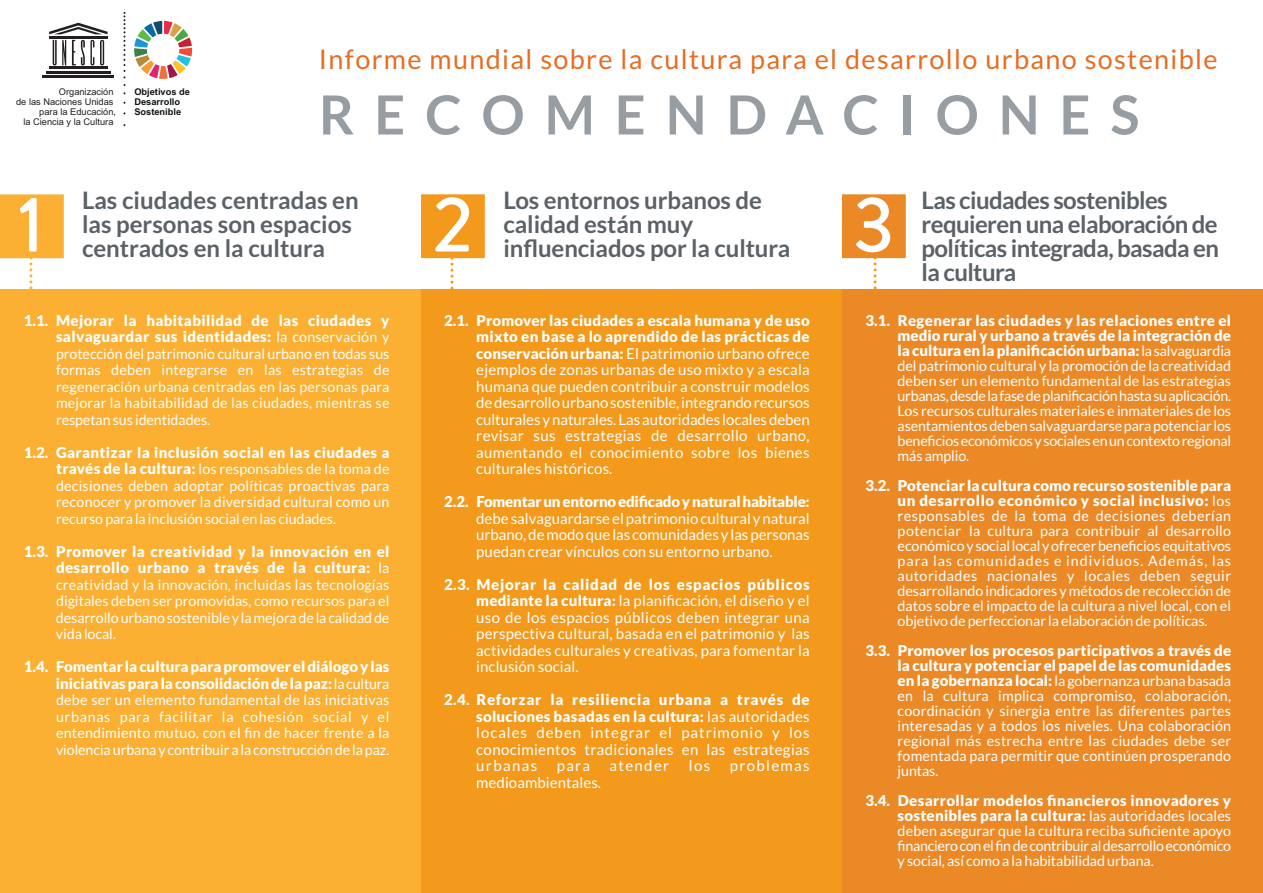
<style>
.page{position:relative;width:1263px;height:893px;background:#fff}
.page>*{position:absolute;margin:0;border:0;box-sizing:border-box;transform-origin:0 0}
.t1{font:500 78.6px "Brandon Grotesque";color:#fff}
.t2{font:700 54px "Lato";letter-spacing:.37em;color:#979ea3}
.t3{font:27px "Lato";letter-spacing:.05em;color:#e86c22}
.t4{font:700 24px/24px "Lato";letter-spacing:-.005em;color:#5a6267}
.t5{font:700 24px/24px "Lato";letter-spacing:-.025em;color:#5a6267}
.t6{font:15px/16.5px "Lato";letter-spacing:.005em;color:#fff;text-align:justify}
.t7{font:900 15px/15px "Lato";letter-spacing:.01em;color:#fff;text-align:right}
.t8{font:900 15px "Lato";letter-spacing:-.015em;color:#fff}
.t9{font:15px "Lato";letter-spacing:.09em;color:#fff}
.t10{font:14.25px/15px "Lato";letter-spacing:-.005em;color:#fff;text-align:justify}
.t11{font:9.3px/10.1px "Arial";color:#231f20;text-align:right}
.t12{font:700 9.3px/10.1px "Arial";color:#0f1313}
.s1{font-weight:400;font-size:14.25px}
.s2{font-weight:900;font-size:15px}
.s3{font-weight:900}
</style>
<div class="page">
<svg style="left:29px;top:258px;width:3px;height:31px"></svg>
<svg style="left:450px;top:258px;width:3px;height:31px"></svg>
<svg style="left:873px;top:258px;width:3px;height:31px"></svg>
<div style="left:0;top:289px;width:421px;height:604px;background:#fbb033"></div>
<div style="left:421px;top:289px;width:421px;height:604px;background:#f3991b"></div>
<div style="left:842px;top:289px;width:421px;height:604px;background:#ec8927"></div>
<div style="left:0;top:194px;width:64px;height:64px;background:#fbb033"></div>
<div style="left:421px;top:194px;width:64px;height:64px;background:#f3991b"></div>
<div style="left:842px;top:194px;width:64px;height:64px;background:#ec8927"></div>
<svg style="left:123px;top:12px;width:2px;height:66px"></svg>
<hr style="left:49px;top:67px;width:59px;height:2px;background:#231f20">
<hr style="left:46px;top:71px;width:65px;height:2px;background:#231f20">
<hr style="left:43px;top:75px;width:71px;height:3px;background:#231f20">
<hr style="left:49px;top:36px;width:59px;height:2px;background:#231f20">
<svg style="left:49px;top:23px;width:59px;height:11px"></svg>
<svg style="left:53px;top:40px;width:13px;height:25px"></svg>
<svg style="left:100px;top:40px;width:4px;height:25px"></svg>
<svg style="left:72px;top:40px;width:22px;height:25px"></svg>
<svg style="left:134px;top:20px;width:59px;height:59px"></svg>
<p class="t11" style="left:16px;top:87px;width:101px">Organización<br>de las Naciones Unidas para la Educación,<br>la Ciencia y la Cultura</p>
<p class="t12" style="left:134px;top:87px;width:57px">Objetivos de<br>Desarrollo<br>Sostenible</p>
<h3 class="t3" style="left:319px;top:43px;width:900px">Informe mundial sobre la cultura para el desarrollo urbano sostenible</h3>
<h2 class="t2" style="left:319px;top:84px;width:822px">RECOMENDACIONES</h2>
<h3 class="t4" style="left:82px;top:189px;width:278px">Las ciudades centradas en las personas son espacios centrados en la cultura</h3>
<h3 class="t4" style="left:503px;top:189px;width:288px">Los entornos urbanos de calidad están muy influenciados por la cultura</h3>
<h3 class="t5" style="left:921px;top:189px;width:299px">Las ciudades sostenibles requieren una elaboración de políticas integrada, basada en la cultura</h3>
<h1 class="t1" style="left:18px;top:196px;width:28px">1</h1>
<h1 class="t1" style="left:432px;top:196px;width:42px">2</h1>
<h1 class="t1" style="left:853px;top:196px;width:43px">3</h1>
<p class="t7" style="left:24px;top:312px;width:367px;line-height:16.5px">1.1. Mejorar la habitabilidad de las ciudades y salvaguardar sus identidades: <span class="s1">la conservación y</span></p>
<p class="t10" style="left:56px;top:345px;width:335px;line-height:16.5px">protección del patrimonio cultural urbano en todas sus formas deben integrarse en las estrategias de regeneración urbana centradas en las personas para mejorar la habitabilidad de las ciudades, mientras se respetan sus identidades.</p>
<p class="t7" style="left:24px;top:445px;width:367px">1.2. Garantizar la inclusión social en las ciudades a</p>
<p class="t10" style="left:56px;top:461px;width:335px;line-height:16.5px"><span class="s2">través de la cultura:</span> los responsables de la toma de decisiones deben adoptar políticas proactivas para reconocer y promover la diversidad cultural como un recurso para la inclusión social en las ciudades.</p>
<p class="t7" style="left:24px;top:543px;width:367px;line-height:16.5px">1.3. Promover la creatividad y la innovación en el desarrollo urbano a través de la cultura: <span class="s1">la</span></p>
<p class="t10" style="left:56px;top:576px;width:335px;line-height:16.5px">creatividad y la innovación, incluidas las tecnologías digitales deben ser promovidas, como recursos para el desarrollourbanosostenibley lamejoradela calidadde vida local.</p>
<p class="t7" style="left:24px;top:659px;width:367px;line-height:16.5px">1.4. Fomentar la culturaparapromover eldiálogoylas iniciativasparalaconsolidacióndelapaz:<span class="s1">lacultura</span></p>
<p class="t10" style="left:56px;top:692px;width:335px;line-height:16.5px">debe ser un elemento fundamental de las iniciativas urbanas para facilitar la cohesión social y el entendimiento mutuo, con el fin de hacer frente a la violenciaurbana y contribuir a la construcciónde lapaz.</p>
<p class="t6" style="left:476px;top:312px;width:335px;text-indent:-32px"><span class="s3">2.1. Promover las ciudades a escala humana y de uso mixto en base a lo aprendido de las prácticas de conservación urbana:</span> El patrimonio urbano ofrece ejemplos de zonas urbanas de uso mixto y a escala humana que pueden contribuir a construir modelos dedesarrollourbanosostenible,integrandorecursos culturales ynaturales. Las autoridades localesdeben revisar sus estrategias de desarrollo urbano, aumentando el conocimiento sobre los bienes culturales históricos.</p>
<p class="t8" style="left:444px;top:493px;width:367px">2.2. Fomentarunentornoedificadoynaturalhabitable:</p>
<p class="t6" style="left:476px;top:510px;width:335px">debe salvaguardarse elpatrimoniocultural ynatural urbano,demodoque las comunidades y laspersonas puedan crear vínculos con su entorno urbano.</p>
<p class="t6" style="left:476px;top:576px;width:335px;text-indent:-32px"><span class="s3">2.3. Mejorar la calidad de los espacios públicos mediante la cultura:</span> la planificación, el diseño y el uso de los espacios públicos deben integrar una perspectiva cultural, basada en el patrimonio y las actividades culturales y creativas, para fomentar la inclusión social.</p>
<p class="t6" style="left:476px;top:692px;width:335px;text-indent:-32px"><span class="s3">2.4. Reforzar la resiliencia urbana a través de soluciones basadas en la cultura:</span> las autoridades locales deben integrar el patrimonio y los conocimientos tradicionales en las estrategias urbanas</p>
<p class="t6" style="left:557px;top:758px;width:35px">para</p>
<p class="t9" style="left:609px;top:757px;width:61px">atender</p>
<p class="t6" style="left:689px;top:758px;width:23px">los</p>
<p class="t9" style="left:730px;top:757px;width:81px">problemas</p>
<p class="t6" style="left:476px;top:774px;width:126px">medioambientales.</p>
<p class="t7" style="left:898px;top:313px;width:335px;text-align:justify;text-indent:-32px">3.1. Regenerar las ciudades y las relaciones entre el medio rural y urbano a través de la integración de la cultura enlaplanificaciónurbana:<span class="s1">lasalvaguardia</span></p>
<p class="t10" style="left:898px;top:358px;width:335px">del patrimonio cultural y la promoción de la creatividad deben ser un elemento fundamental de las estrategias urbanas,desdelafasedeplanificaciónhastasuaplicación.<br>Los recursos culturales materiales e inmateriales de los asentamientosdebensalvaguardarseparapotenciar los beneficioseconómicosysocialesenuncontextoregional más amplio.</p>
<p class="t7" style="left:865px;top:478px;width:367px">3.2. Potenciar la cultura comorecursososteniblepara un desarrollo económico y social inclusivo: <span class="s1">los</span></p>
<p class="t10" style="left:898px;top:508px;width:335px">responsables de la toma de decisiones deberían potenciar la cultura para contribuir al desarrollo económicoysociallocalyofrecerbeneficiosequitativos para las comunidades e individuos. Además, las autoridades nacionales y locales deben seguir desarrollando indicadores y métodos de recolección de datos sobre el impacto de la cultura a nivel local, con el objetivo de perfeccionar la elaboración de políticas.</p>
<p class="t7" style="left:865px;top:643px;width:367px">3.3. Promover los procesos participativos a través de la cultura y potenciar el papel de las comunidades</p>
<p class="t10" style="left:898px;top:673px;width:335px"><span class="s2">en la gobernanza local:</span> la gobernanza urbana basada en la cultura implica compromiso, colaboración, coordinación y sinergia entre las diferentes partes interesadas y a todos los niveles. Una colaboración regional más estrecha entre las ciudades debe ser fomentada para permitir que continúen prosperando juntas.</p>
<p class="t7" style="left:865px;top:793px;width:367px">3.4. Desarrollar modelos financieros innovadores y sostenibles para la cultura: <span class="s1">las autoridades locales</span></p>
<p class="t10" style="left:898px;top:823px;width:335px">deben asegurar que la cultura reciba suficiente apoyo financieroconelfindecontribuiraldesarrolloeconómico y social, así como a la habitabilidad urbana.</p>
</div>
